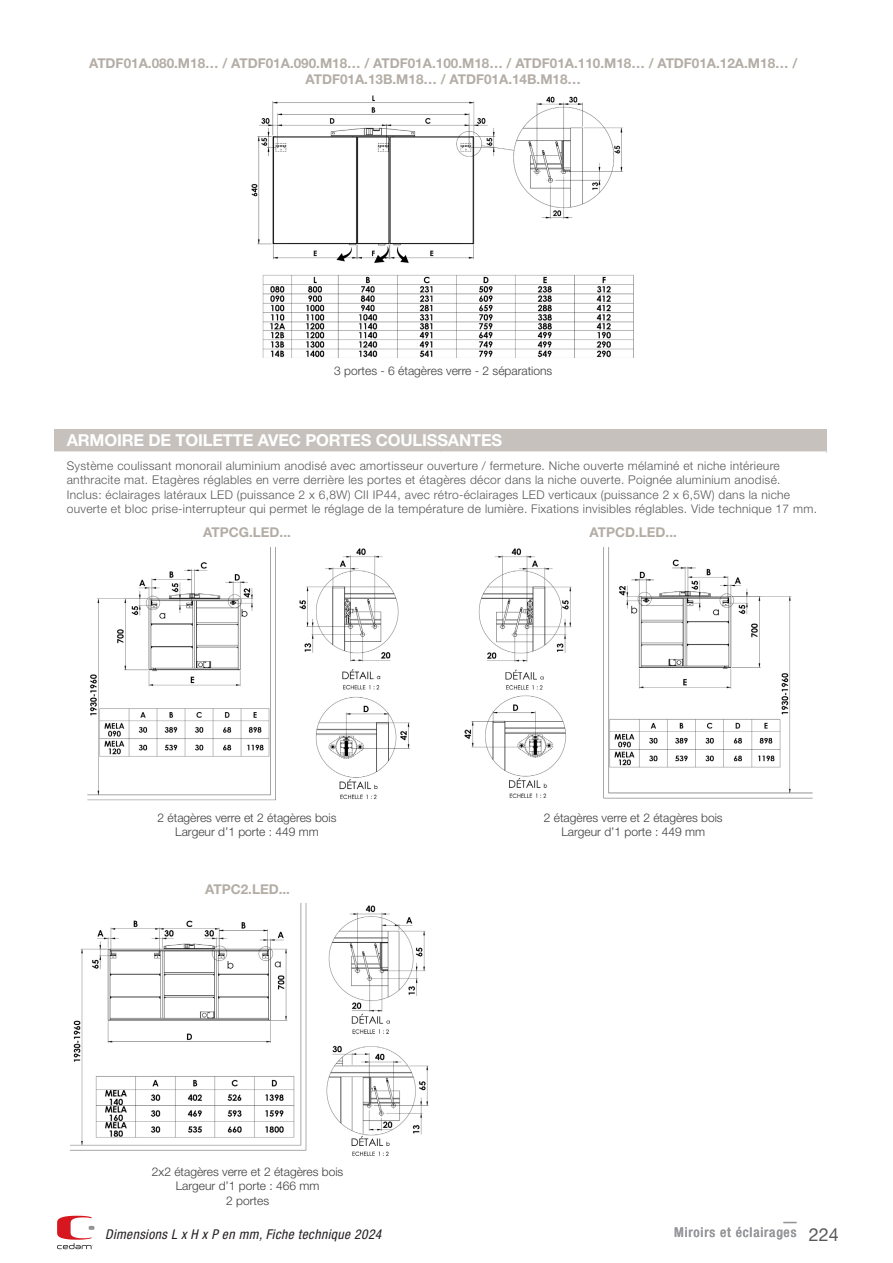
<style>
.page{position:relative;width:893px;height:1263px;background:#fff}
.page>*{position:absolute;margin:0;border:0;box-sizing:border-box;transform-origin:0 0}
.titre_tableau{font:700 16.5px "Helvetica Neue LT Std";letter-spacing:-.01em;color:#fff}
.ref{font:700 13.5px/16.2px "Helvetica Neue LT Std";color:#b3ada5;text-align:center}
.t1{font:italic condensed 13.5px "Helvetica Neue LT Std";letter-spacing:.03em;color:#231f20}
.titre_collection{font:500 condensed 13.5px "Helvetica Neue LT Std";letter-spacing:.06em;color:#95979a}
.intro_tab{font:300 12px/14.4px "Helvetica Neue LT Std";letter-spacing:.025em;color:#57585a}
.infos_complémentaires_centré{font:300 12px "Helvetica Neue LT Std";color:#3e3e3f}
.s1{font-weight:400;font-stretch:normal;font-size:18px;color:#57585a}
</style>
<div class="page">
<svg style="left:57px;top:1216px;width:37px;height:33px"></svg>
<svg style="left:783px;top:1222px;width:13px;height:1px"></svg>
<img style="left:251px;top:95px;width:383px;height:263px">
<div style="left:54px;top:429px;width:772px;height:24px;background:#c6c1bc"></div>
<hr style="left:54px;top:451px;width:386px;height:3px;background:#fff">
<hr style="left:440px;top:451px;width:386px;height:3px;background:#fff">
<img style="left:87px;top:547px;width:323px;height:254px">
<img style="left:464px;top:547px;width:349px;height:252px">
<img style="left:70px;top:904px;width:359px;height:252px">
<p class="ref" style="left:89px;top:55px;width:710px">ATDF01A.080.M18… / ATDF01A.090.M18… / ATDF01A.100.M18… / ATDF01A.110.M18… / ATDF01A.12A.M18… /<br>ATDF01A.13B.M18… / ATDF01A.14B.M18…</p>
<p class="infos_complémentaires_centré" style="left:334px;top:363px;width:220px">3 portes - 6 étagères verre - 2 séparations</p>
<p class="titre_tableau" style="left:67px;top:430px;width:437px">ARMOIRE DE TOILETTE AVEC PORTES COULISSANTES</p>
<p class="intro_tab" style="left:67px;top:458px;width:752px">Système coulissant monorail aluminium anodisé avec amortisseur ouverture / fermeture. Niche ouverte mélaminé et niche intérieure anthracite mat. Etagères réglables en verre derrière les portes et étagères décor dans la niche ouverte. Poignée aluminium anodisé.<br>Inclus: éclairages latéraux LED (puissance 2 x 6,8W) CII IP44, avec rétro-éclairages LED verticaux (puissance 2 x 6,5W) dans la niche ouverte et bloc prise-interrupteur qui permet le réglage de la température de lumière. Fixations invisibles réglables. Vide technique 17 mm.</p>
<p class="ref" style="left:203px;top:524px;width:89px">ATPCG.LED...</p>
<p class="ref" style="left:590px;top:524px;width:89px">ATPCD.LED...</p>
<p class="infos_complémentaires_centré" style="left:158px;top:810px;width:180px">2 étagères verre et 2 étagères bois</p>
<p class="infos_complémentaires_centré" style="left:175px;top:824px;width:145px">Largeur d’1 porte : 449 mm</p>
<p class="ref" style="left:205px;top:880px;width:86px">ATPC2.LED...</p>
<p class="infos_complémentaires_centré" style="left:152px;top:1164px;width:193px">2x2 étagères verre et 2 étagères bois</p>
<p class="infos_complémentaires_centré" style="left:176px;top:1179px;width:145px">Largeur d’1 porte : 466 mm</p>
<p class="infos_complémentaires_centré" style="left:226px;top:1193px;width:44px">2 portes</p>
<p class="infos_complémentaires_centré" style="left:544px;top:810px;width:180px">2 étagères verre et 2 étagères bois</p>
<p class="infos_complémentaires_centré" style="left:561px;top:824px;width:145px">Largeur d’1 porte : 449 mm</p>
<p class="t1" style="left:105px;top:1227px;width:278px">Dimensions L x H x P en mm, Fiche technique 2024</p>
<p class="titre_collection" style="left:674px;top:1224px;width:166px">Miroirs et éclairages <span class="s1">224</span></p>
</div>
